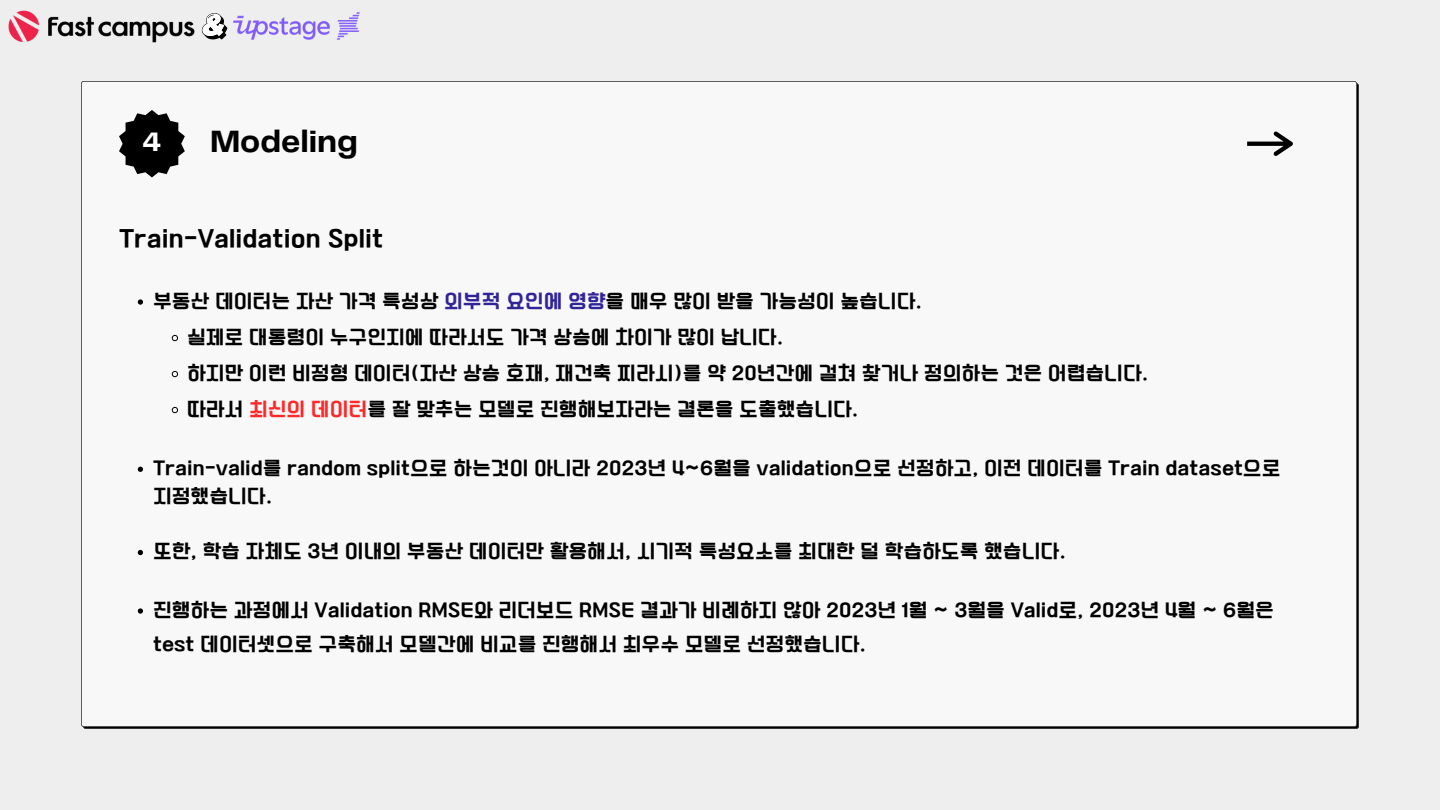
<style>
.page{position:relative;width:1440px;height:810px;background:#eee}
.page>*{position:absolute;margin:0;border:0;box-sizing:border-box;transform-origin:0 0}
.t1{font:700 32px "Telegraf";color:#000}
.t2{font:700 27.7px "Telegraf";color:#fff}
.t3{font:25px "TT Darakbang R";color:#000}
.t4{font:20px/27.8px "TT Darakbang R";color:#000}
.s1{color:#312499}
.s2{color:#ff2929}
</style>
<div class="page">
<div style="left:81px;top:81px;width:1278px;height:648px;background:#f8f8f8"></div>
<svg style="left:119px;top:111px;width:66px;height:66px"></svg>
<svg style="left:1247px;top:132px;width:46px;height:24px"></svg>
<img style="left:8px;top:10px;width:187px;height:33px">
<img style="left:234px;top:12px;width:126px;height:28px">
<svg style="left:202px;top:13px;width:25px;height:26px"></svg>
<svg style="left:138px;top:299px;width:5px;height:6px"></svg>
<svg style="left:171px;top:335px;width:7px;height:7px"></svg>
<svg style="left:171px;top:371px;width:7px;height:7px"></svg>
<svg style="left:171px;top:407px;width:7px;height:7px"></svg>
<svg style="left:138px;top:467px;width:5px;height:5px"></svg>
<svg style="left:138px;top:550px;width:5px;height:5px"></svg>
<svg style="left:138px;top:608px;width:5px;height:6px"></svg>
<p class="t2" style="left:143px;top:130px;width:20px">4</p>
<p class="t1" style="left:210px;top:128px;width:149px">Modeling</p>
<p class="t3" style="left:119px;top:226px;width:266px">Train-Validation Split</p>
<h1 class="t4" style="left:153px;top:287px;width:770px">부동산 데이터는 자산 가격 특성상 <span class="s1">외부적 요인에 영향</span>을 매우 많이 받을 가능성이 높습니다.</h1>
<h2 class="t4" style="left:187px;top:323px;width:598px">실제로 대통령이 누구인지에 따라서도 가격 상승에 차이가 많이 납니다.</h2>
<p class="t4" style="left:187px;top:359px;width:963px">하지만 이런 비정형 데이터(자산 상승 호재, 재건축 찌라시)를 약 20년간에 걸쳐 찾거나 정의하는 것은 어렵습니다.</p>
<p class="t4" style="left:187px;top:395px;width:673px">따라서 <span class="s2">최신의 데이터</span>를 잘 맞추는 모델로 진행해보자라는 결론을 도출했습니다.</p>
<p class="t4" style="left:153px;top:454px;width:1129px">Train-valid를 random split으로 하는것이 아니라 2023년 4~6월을 validation으로 선정하고, 이전 데이터를 Train dataset으로 지정했습니다.</p>
<p class="t4" style="left:153px;top:538px;width:914px">또한, 학습 자체도 3년 이내의 부동산 데이터만 활용해서, 시기적 특성요소를 최대한 덜 학습하도록 했습니다.</p>
<p class="t4" style="left:153px;top:593px;width:1123px;line-height:33.8px">진행하는 과정에서 Validation RMSE와 리더보드 RMSE 결과가 비례하지 않아 2023년 1월 ~ 3월을 Valid로, 2023년 4월 ~ 6월은 test 데이터셋으로 구축해서 모델간에 비교를 진행해서 최우수 모델로 선정했습니다.</p>
</div>
